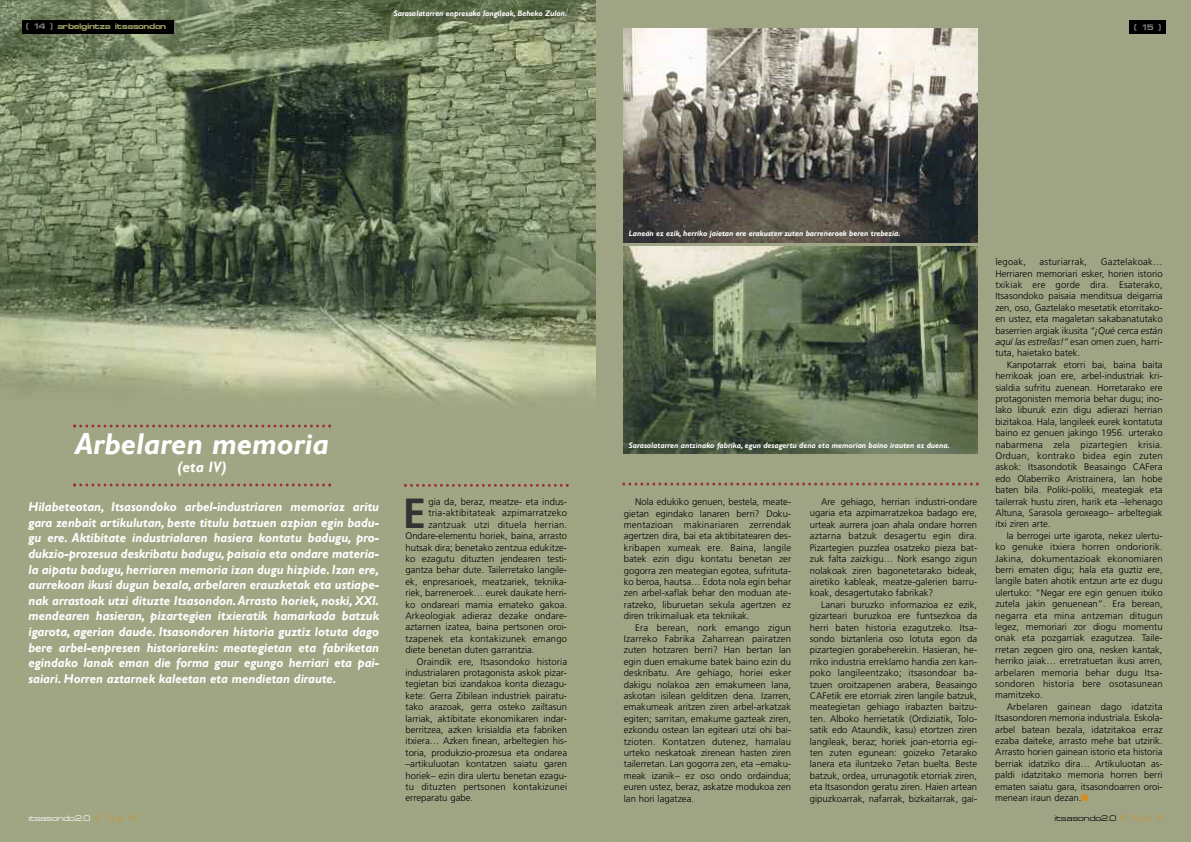
<style>
.page{position:relative;width:1191px;height:842px;background:#fff}
.page>*{position:absolute;margin:0;border:0;box-sizing:border-box;transform-origin:0 0}
.t1{font:700 42.2px "Frutiger";color:#333}
.t2{font:italic 700 30px "Gill Sans";color:#fff}
.t3{font:italic 700 15px "Gill Sans";color:#fff}
.t4{font:italic 700 13px/15.6px "Gill Sans";color:#fff;text-align:justify;scale:.96 1}
.t5{font:300 9.5px/11.4px "Frutiger";color:#000;text-align:justify}
.t6{font:300 9.5px "Frutiger";letter-spacing:.02em;color:#000}
.t7{font:italic 700 8px "Gill Sans";color:#fff}
.t8{font:700 8px "Micro Extend FLF";letter-spacing:-.045em;color:#a0a365}
.t9{font:8px "Micro Extend FLF";color:#fff}
.t10{font:8px "Micro Extend FLF";color:#000}
.t11{font:700 8px "Micro Extend FLF";color:#808080}
.s1{color:#808080}
.s2{font-style:italic}
.s3{font-family:"Monotype Sorts";font-weight:400;font-size:9px;color:#d49021}
.s4{font-family:"Frutiger";font-weight:300;color:#d49021}
</style>
<div class="page">
<div style="left:595px;top:462px;width:596px;height:380px;background:#9fa584"></div>
<div style="left:595px;top:0;width:596px;height:40px;background:#9fa584"></div>
<div style="left:595px;top:40px;width:596px;height:422px;background:#9fa584"></div>
<img style="left:0;top:0;width:595px;height:842px">
<div style="left:1129px;top:21px;width:37px;height:13px;background:#000"></div>
<svg style="left:73px;top:424px;width:258px;height:3px"></svg>
<svg style="left:73px;top:483px;width:258px;height:3px"></svg>
<svg style="left:404px;top:484px;width:165px;height:3px"></svg>
<svg style="left:622px;top:483px;width:357px;height:3px"></svg>
<div style="left:22px;top:20px;width:151px;height:13px;background:#000"></div>
<img style="left:624px;top:28px;width:353px;height:214px">
<img style="left:624px;top:246px;width:353px;height:207px">
<p class="t8" style="left:26px;top:22px;width:141px"><span class="s1">( 14 )</span> arbelgintza itsasondon</p>
<p class="t7" style="left:394px;top:8px;width:175px">Sarasolatarren enpresako langileak, Beheko Zulon.</p>
<p class="t11" style="left:1134px;top:23px;width:28px">(15)</p>
<h2 class="t2" style="left:75px;top:427px;width:256px">Arbelaren memoria</h2>
<h3 class="t3" style="left:177px;top:458px;width:51px">(eta IV)</h3>
<p class="t4" style="left:28px;top:499px;width:367px">Hilabeteotan, Itsasondoko arbel-industriaren memoriaz aritu gara zenbait artikulutan, beste titulu batzuen azpian egin badu&shy;gu ere. Aktibitate industrialaren hasiera kontatu badugu, pro&shy;dukzio-prozesua deskribatu badugu, paisaia eta ondare materia&shy;la aipatu badugu, herriaren memoria izan dugu hizpide. Izan ere, aurrekoan ikusi dugun bezala, arbelaren erauzketak eta ustiape&shy;nak arrastoak utzi dituzte Itsasondon.Arrasto horiek, noski, XXI. mendearen hasieran, pizartegien itxieratik hamarkada batzuk igarota, agerian daude. Itsasondoren historia guztiz lotuta dago bere arbel-enpresen historiarekin: meategietan eta fabriketan egindako lanak eman die forma gaur egungo herriari eta pai&shy;saiari. Horren aztarnek kaleetan eta mendietan diraute.</p>
<h1 class="t1" style="left:403px;top:496px;width:25px">E</h1>
<p class="t5" style="left:428px;top:497px;width:140px">gia da, beraz, meatze- eta indus-</p>
<p class="t6" style="left:428px;top:509px;width:140px">tria-aktibitateak azpimarratzeko</p>
<p class="t6" style="left:428px;top:521px;width:140px">zantzuak utzi dituela herrian.</p>
<p class="t5" style="left:405px;top:531px;width:163px">Ondare-elementu horiek, baina, arrasto</p>
<p class="t5" style="left:405px;top:542px;width:163px">hutsak dira; benetako zentzua edukitze-</p>
<p class="t5" style="left:405px;top:554px;width:163px">ko ezagutu dituzten jendearen testi-</p>
<p class="t5" style="left:405px;top:565px;width:163px">gantza behar dute. Tailerretako langile-</p>
<p class="t5" style="left:405px;top:576px;width:163px">ek, enpresarioek, meatzariek, teknika-</p>
<p class="t5" style="left:405px;top:588px;width:163px">riek, barreneroek… eurek daukate herri-</p>
<p class="t5" style="left:405px;top:599px;width:163px">ko ondareari mamia emateko gakoa.</p>
<p class="t5" style="left:405px;top:611px;width:163px">Arkeologiak adieraz dezake ondare-</p>
<p class="t5" style="left:405px;top:622px;width:163px">aztarnen izatea, baina pertsonen oroi-</p>
<p class="t5" style="left:405px;top:633px;width:163px">tzapenek eta kontakizunek emango</p>
<p class="t5" style="left:405px;top:645px;width:131px">diete benetan duten garrantzia.</p>
<p class="t5" style="left:417px;top:656px;width:152px">Oraindik ere, Itsasondoko historia</p>
<p class="t5" style="left:405px;top:668px;width:163px">industrialaren protagonista askok pizar-</p>
<p class="t5" style="left:405px;top:679px;width:163px">tegietan bizi izandakoa konta diezagu-</p>
<p class="t5" style="left:405px;top:690px;width:163px">kete: Gerra Zibilean industriek pairatu-</p>
<p class="t5" style="left:405px;top:702px;width:163px">tako arazoak, gerra osteko zailtasun</p>
<p class="t5" style="left:405px;top:713px;width:163px">larriak, aktibitate ekonomikaren indar-</p>
<p class="t5" style="left:405px;top:725px;width:163px">berritzea, azken krisialdia eta fabriken</p>
<p class="t5" style="left:405px;top:736px;width:163px">itxiera… Azken finean, arbeltegien his-</p>
<p class="t5" style="left:405px;top:747px;width:163px">toria, produkzio-prozesua eta ondarea</p>
<p class="t5" style="left:405px;top:759px;width:163px">–artikuluotan kontatzen saiatu garen</p>
<p class="t5" style="left:405px;top:770px;width:163px">horiek– ezin dira ulertu benetan ezagu-</p>
<p class="t6" style="left:405px;top:783px;width:163px">tu dituzten pertsonen kontakizunei</p>
<p class="t5" style="left:405px;top:793px;width:69px">erreparatu gabe.</p>
<p class="t7" style="left:628px;top:229px;width:273px">Lanean ez ezik, herriko jaietan ere erakusten zuten barreneroek beren trebezia.</p>
<p class="t7" style="left:628px;top:440px;width:322px">Sarasolatarren antzinako fabrika, egun desagertu dena eta memorian baino irauten ez duena.</p>
<p class="t5" style="left:624px;top:497px;width:169px;text-indent:11px">Nola edukiko genuen, bestela, meate&shy;gietan egindako lanaren berri? Doku&shy;mentazioan makinariaren zerrendak agertzen dira, bai eta aktibitatearen des&shy;kribapen xumeak ere. Baina, langile batek ezin digu kontatu benetan zer gogorra zen meategian egotea, sufrituta&shy;ko beroa, hautsa… Edota nola egin behar zen arbel-xaflak behar den moduan ate&shy;ratzeko, liburuetan sekula agertzen ez diren trikimailuak eta teknikak.</p>
<p class="t5" style="left:624px;top:622px;width:169px;text-indent:11px">Era berean, nork emango zigun Izarreko Fabrika Zaharrean pairatzen zuten hotzaren berri? Han bertan lan egin duen emakume batek baino ezin du deskribatu. Are gehiago, horiei esker dakigu nolakoa zen emakumeen lana, askotan isilean gelditzen dena. Izarren, emakumeak aritzen ziren arbel-arkatzak egiten; sarritan, emakume gazteak ziren, ezkondu ostean lan egiteari utzi ohi bai&shy;tzioten. Kontatzen dutenez, hamalau urteko neskatoak zirenean hasten ziren tailerretan. Lan gogorra zen, eta –emaku&shy;meak izanik– ez oso ondo ordaindua; euren ustez, beraz, askatze modukoa zen lan hori lagatzea.</p>
<p class="t5" style="left:810px;top:497px;width:169px;text-indent:11px">Are gehiago, herrian industri-ondare ugaria eta azpimarratzekoa badago ere, urteak aurrera joan ahala ondare horren aztarna batzuk desagertu egin dira.<br>Pizartegien puzzlea osatzeko pieza bat&shy;zuk falta zaizkigu… Nork esango zigun nolakoak ziren bagonetetarako bideak, airetiko kableak, meatze-galerien barru&shy;koak, desagertutako fabrikak?</p>
<p class="t5" style="left:810px;top:599px;width:169px;text-indent:11px">Lanari buruzko informazioa ez ezik, gizarteari buruzkoa ere funtsezkoa da herri baten historia ezagutzeko. Itsa&shy;sondo biztanleria oso lotuta egon da pizartegien gorabeherekin. Hasieran, he&shy;rriko industria erreklamo handia zen kan&shy;poko langileentzako; itsasondoar ba&shy;tzuen oroitzapenen arabera, Beasaingo CAFetik ere etorriak ziren langile batzuk, meategietan gehiago irabazten baitzu&shy;ten. Alboko herrietatik (Ordiziatik, Tolo&shy;satik edo Ataundik, kasu) etortzen ziren langileak, beraz; horiek joan-etorria egi&shy;ten zuten egunean: goizeko 7etarako lanera eta iluntzeko 7etan buelta. Beste batzuk, ordea, urrunagotik etorriak ziren, eta Itsasondon geratu ziren. Haien artean gipuzkoarrak, nafarrak, bizkaitarrak, gai-</p>
<p class="t5" style="left:995px;top:257px;width:169px;text-indent:105px">Gaztelakoak… Herriaren memoriari esker, horien istorio txikiak ere gorde dira. Esaterako, Itsasondoko paisaia menditsua deigarria zen, oso, Gaztelako mesetatik etorritako&shy;en ustez, eta magaletan sakabanatutako baserrien argiak ikusita <span class="s2">“¡Qué cerca están aquí las estrellas!”</span> esan omen zuen, harri&shy;tuta, haietako batek.</p>
<p class="t5" style="left:995px;top:359px;width:169px;text-indent:11px">Kanpotarrak etorri bai, baina baita herrikoak joan ere, arbel-industriak kri&shy;sialdia sufritu zuenean. Horretarako ere protagonisten memoria behar dugu; ino&shy;lako liburuk ezin digu adierazi herrian bizitakoa. Hala, langileek eurek kontatuta baino ez genuen jakingo 1956. urterako nabarmena zela pizartegien krisia.<br>Orduan, kontrako bidea egin zuten askok: Itsasondotik Beasaingo CAFera edo Olaberriko Aristrainera, lan hobe baten bila. Poliki-poliki, meategiak eta tailerrak hustu ziren, harik eta –lehenago Altuna, Sarasola geroxeago– arbeltegiak itxi ziren arte.</p>
<p class="t5" style="left:995px;top:530px;width:169px;text-indent:11px">Ia berrogei urte igarota, nekez ulertu&shy;ko genuke itxiera horren ondoriorik.<br>Jakina, dokumentazioak ekonomiaren berri ematen digu; hala eta guztiz ere, langile baten ahotik entzun arte ez dugu ulertuko: “Negar ere egin genuen itxiko zutela jakin genuenean”. Era berean, negarra eta mina antzeman ditugun legez, memoriari zor diogu momentu onak eta pozgarriak ezagutzea. Taile&shy;rretan zegoen giro ona, nesken kantak, herriko jaiak… erretratuetan ikusi arren, arbelaren memoria behar dugu Itsa&shy;sondoren historia bere osotasunean mamitzeko.</p>
<p class="t5" style="left:995px;top:701px;width:169px;text-indent:11px">Arbelaren gainean dago idatzita Itsasondoren memoria industriala. Eskola&shy;arbel batean bezala, idatzitakoa erraz ezaba daiteke, arrasto mehe bat utzirik.<br>Arrasto horien gainean istorio eta historia berriak idatziko dira… Artikuluotan as&shy;paldi idatzitako memoria horren berri ematen saiatu gara, itsasondoarren oroi&shy;menean iraun dezan.<span class="s3">n</span></p>
<p class="t5" style="left:995px;top:257px;width:32px">legoak,</p>
<p class="t6" style="left:1039px;top:258px;width:49px">asturiarrak,</p>
<p class="t9" style="left:28px;top:814px;width:110px">itsasondo2.0 <span class="s4">((( 12.zk )))</span></p>
<p class="t10" style="left:1054px;top:814px;width:110px">itsasondo2.0 <span class="s4">((( 12.zk )))</span></p>
</div>
